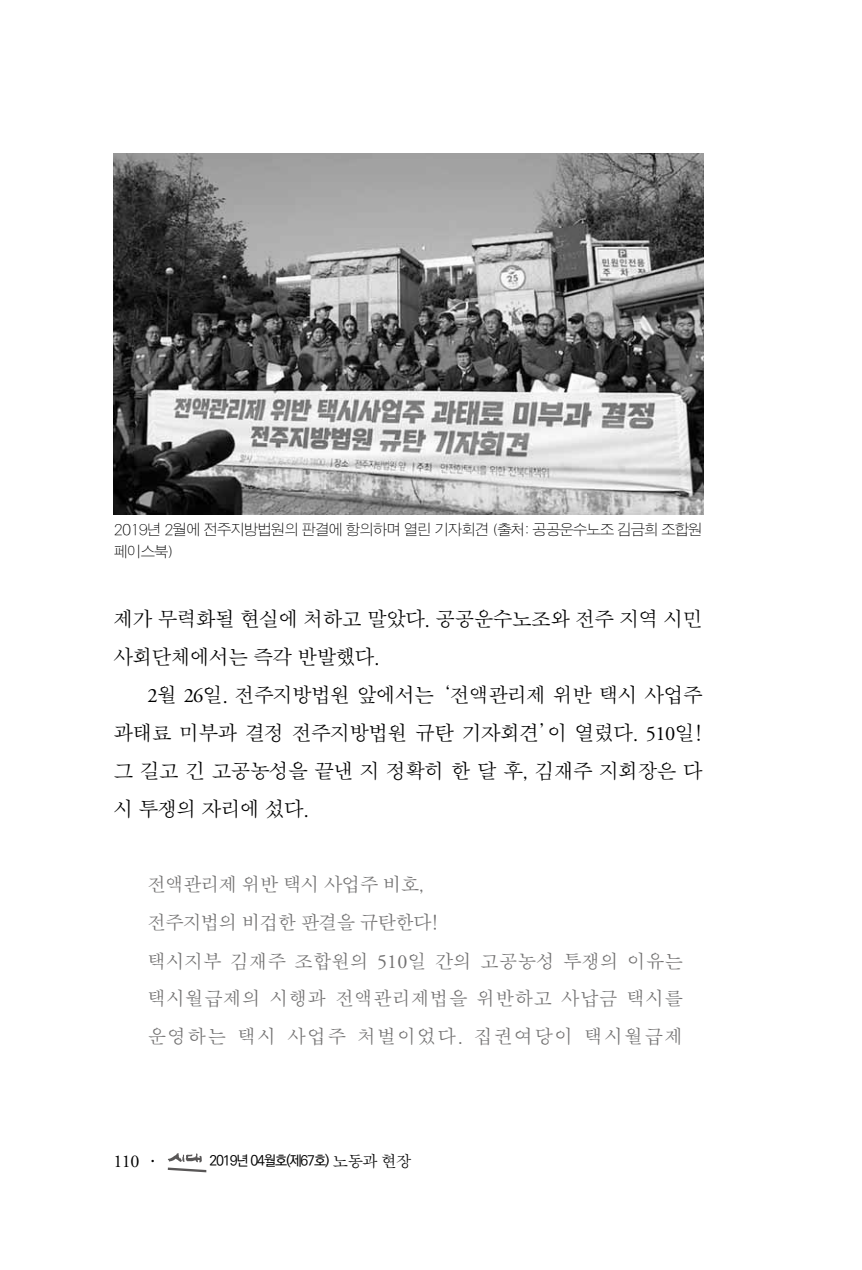
<style>
.page{position:relative;width:862px;height:1270px;background:#fff}
.page>*{position:absolute;margin:0;border:0;box-sizing:border-box;transform-origin:0 0}
.t1{font:20.4px/38px "S Pmu KS Cpc EUC H";letter-spacing:-.065em;color:#000}
.t2{font:19px/38px "S Pmu KS Cpc EUC H";letter-spacing:-.005em;color:#727171}
.t3{font:18px "Adobe Garamond Pro";color:#000}
.t4{font:15px/22px "S Pgo SE KS Cpc EUC H";letter-spacing:-.1em;color:#000}
.t5{font:500 14px "Ko Pub Dotum";letter-spacing:-.08em;color:#000}
.s1{font-family:"Adobe Garamond Pro"}
.s2{font-family:"Adobe Garamond Pro";font-size:20px}
.s3{font-family:"YDIY Mj O320";font-size:20px}
.s4{font-family:"S Pmu KS Cpc EUC H";font-weight:400;font-size:16px}
</style>
<div class="page">
<svg style="left:168px;top:1153px;width:38px;height:19px"></svg>
<img style="left:113px;top:153px;width:590px;height:361px">
<p class="t4" style="left:113px;top:519px;width:591px">2019년 2월에 전주지방법원의 판결에 항의하며 열린 기자회견 (출처: 공공운수노조 김금희 조합원 페이스북)</p>
<p class="t1" style="left:113px;top:601px;width:591px">제가 무력화될 현실에 처하고 말았다. 공공운수노조와 전주 지역 시민 사회단체에서는 즉각 반발했다.</p>
<p class="t1" style="left:113px;top:677px;width:591px;text-align:justify;text-indent:34px"><span class="s1">2</span>월 <span class="s1">26</span>일. 전주지방법원 앞에서는 ‘전액관리제 위반 택시 사업주 과태료 미부과 결정 전주지방법원 규탄 기자회견’이 열렸다. <span class="s1">510</span>일! 그 길고 긴 고공농성을 끝낸 지 정확히 한 달 후, 김재주 지회장은 다 시 투쟁의 자리에 섰다.</p>
<p class="t2" style="left:147px;top:866px;width:537px">전액관리제 위반 택시 사업주 비호,<br>전주지법의 비겁한 판결을 규탄한다!<br>택시지부 김재주 조합원의 <span class="s2">510</span>일 간의 고공농성 투쟁의 이유는 택시월급제의 시행과 전액관리제법을 위반하고 사납금 택시를 운영하는 택시 사업주 처벌이었다. 집권여당이 택시월급제</p>
<p class="t3" style="left:113px;top:1150px;width:51px">110 <span class="s3">·</span></p>
<p class="t5" style="left:209px;top:1154px;width:204px">2019년 04월호(제67호) <span class="s4">노동과 현장</span></p>
</div>
